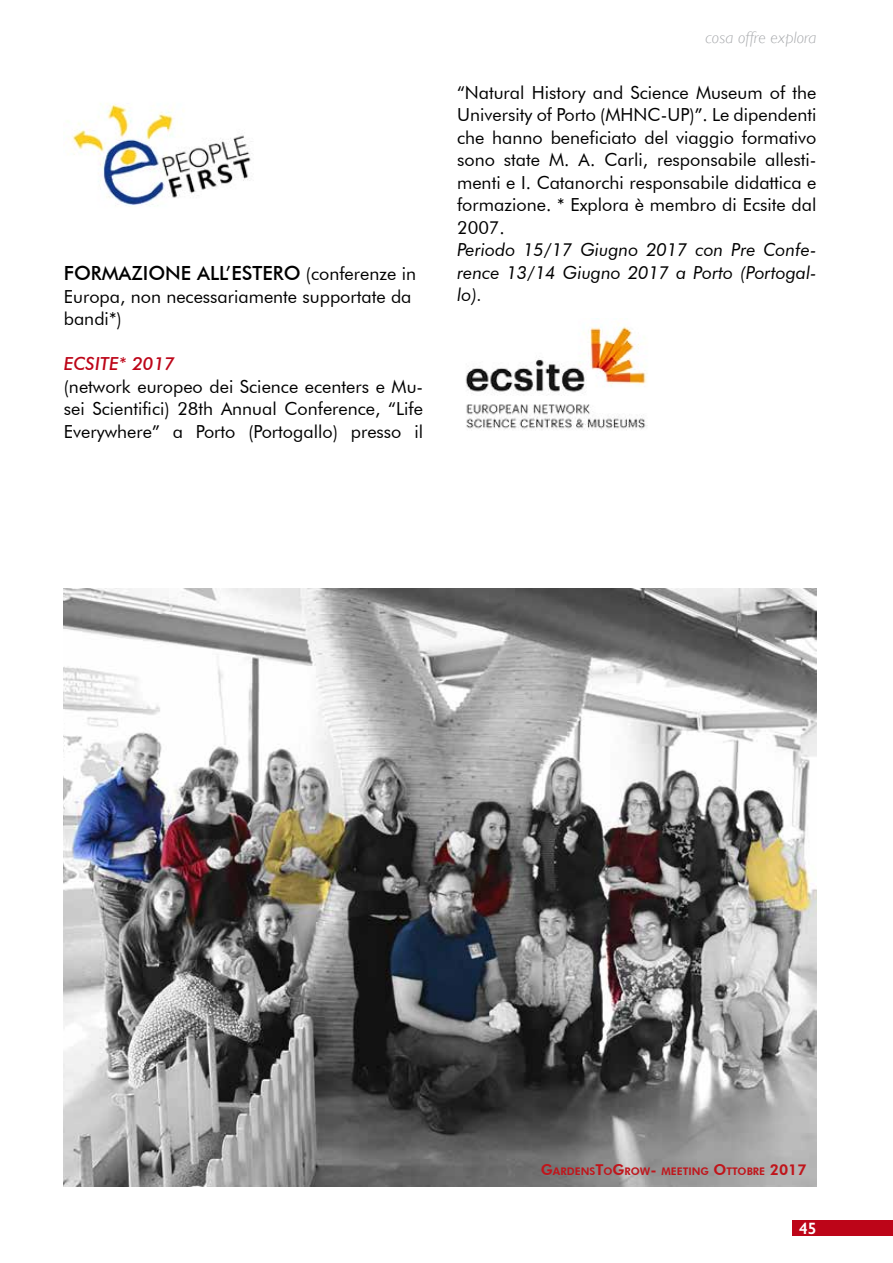
<style>
.page{position:relative;width:893px;height:1263px;background:#fff}
.page>*{position:absolute;margin:0;border:0;box-sizing:border-box;transform-origin:0 0}
.t1{font:500 19.5px "Futura BT";color:#000}
.t2{font:18px/22.5px "Futura BT";color:#000;text-align:justify}
.t3{font:italic 18px/22.5px "Futura BT";color:#000;text-align:justify}
.t4{font:italic 500 18px "Futura BT";color:#bd0518}
.t5{font:italic 300 16.5px "Gill Sans";letter-spacing:.005em;color:#a7a9ac}
.t6{font:600 16.5px "Gill Sans";color:#fff}
.t7{font:800 10.5px "Futura BT";color:#c0151b}
.s1{font-weight:400;font-size:18px}
.s2{font-size:15px}
</style>
<div class="page">
<div style="left:792px;top:1220px;width:101px;height:16px;background:#bd0518"></div>
<img style="left:72px;top:103px;width:180px;height:103px">
<img style="left:465px;top:323px;width:183px;height:108px">
<img style="left:64px;top:589px;width:752px;height:598px">
<p class="t1" style="left:64px;top:261px;width:354px">FORMAZIONE ALL’ESTERO <span class="s1">(conferenze in</span></p>
<p class="t2" style="left:64px;top:285px;width:349px">Europa, non necessariamente supportate da bandi*)</p>
<p class="t4" style="left:64px;top:353px;width:112px">ECSITE* 2017</p>
<p class="t2" style="left:64px;top:375px;width:361px">(network europeo dei Science ecenters e Mu&shy;sei Scientifici) 28th Annual Conference, “Life Everywhere” a Porto (Portogallo) presso il</p>
<p class="t5" style="left:705px;top:28px;width:112px">cosa offre explora</p>
<p class="t2" style="left:457px;top:81px;width:361px">“Natural History and Science Museum of the University of Porto (MHNC-UP)”. Le dipendenti che hanno beneficiato del viaggio formativo sono state M. A. Carli, responsabile allesti&shy;menti e I. Catanorchi responsabile didattica e formazione. * Explora è membro di Ecsite dal 2007.</p>
<p class="t3" style="left:457px;top:238px;width:361px">Periodo 15/17 Giugno 2017 con Pre Confe&shy;rence 13/14 Giugno 2017 a Porto (Portogal&shy;lo).</p>
<p class="t7" style="left:541px;top:1165px;width:267px"><span class="s2">G</span>ARDENS<span class="s2">T</span>O<span class="s2">G</span>ROW<span class="s2">-</span> MEETING <span class="s2">O</span>TTOBRE <span class="s2">2017</span></p>
<p class="t6" style="left:799px;top:1219px;width:19px">45</p>
</div>
